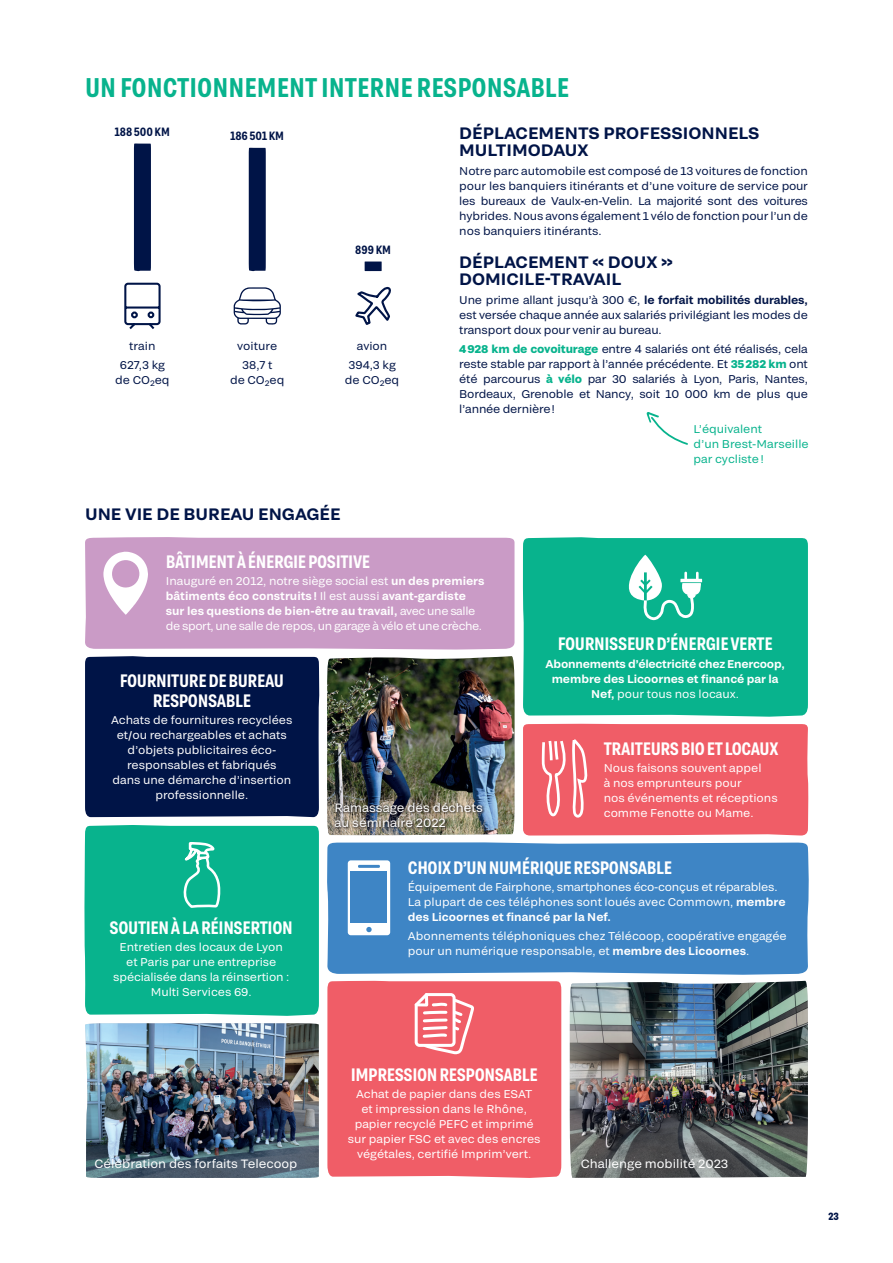
<style>
.page{position:relative;width:893px;height:1263px;background:#fff}
.page>*{position:absolute;margin:0;border:0;box-sizing:border-box;transform-origin:0 0}
.Intertitre_Vert{font:600 27px "Grtsk Zetta";color:#08b38d}
.txt_courant{font:600 18px/19.5px "Grtsk Zetta";letter-spacing:-.02em;color:#fff;text-align:center}
.Titre_Niv3{font:600 16.5px/16.5px "Grtsk Peta";color:#001447}
.Légende_photo{font:12px/15px "Grtsk Peta";color:#fff}
.txt_courant-2{font:600 12px "Grtsk Zetta";color:#001447}
.Texte_courant{font:11.25px/15px "Grtsk Peta";letter-spacing:-.015em;color:#001447;text-align:justify}
.txt_courant-3{font:11.25px/15px "Grtsk Peta";color:#fff;text-align:center}
.txt_courant-4{font:11.25px/15px "Grtsk Peta";letter-spacing:-.035em;color:#fff}
.txt_courant-5{font:11.25px/15px "Grtsk Peta";letter-spacing:-.02em;color:#fff}
.txt_courant-6{font:600 11.25px/15px "Grtsk Peta";letter-spacing:-.02em;color:#fff;text-align:center}
.txt_courant-7{font:11.25px/15px "Grtsk Peta";color:#001447;text-align:center}
.Texte_courant-2{font:11.25px/15px "Grtsk Peta";color:#08b38d}
.t1{font:700 10.5px "Grtsk Zetta";color:#001447}
.s1{font-weight:600}
.s2{font-weight:700;color:#08b38d}
.s3{font-weight:400}
</style>
<div class="page">
<svg style="left:647px;top:412px;width:41px;height:33px"></svg>
<svg style="left:134px;top:143px;width:17px;height:128px;background:#021648"></svg>
<svg style="left:124px;top:282px;width:37px;height:48px"></svg>
<svg style="left:365px;top:261px;width:17px;height:10px"></svg>
<svg style="left:355px;top:286px;width:36px;height:39px"></svg>
<div style="left:249px;top:148px;width:17px;height:123px;background:#001447"></div>
<svg style="left:234px;top:287px;width:47px;height:38px"></svg>
<div style="left:85px;top:537px;width:429px;height:112px;background:#ca9bc6"></div>
<svg style="left:103px;top:551px;width:45px;height:64px"></svg>
<div style="left:523px;top:537px;width:285px;height:180px;background:#08b38d"></div>
<svg style="left:613px;top:555px;width:89px;height:68px"></svg>
<div style="left:327px;top:842px;width:482px;height:133px;background:#3e85c5"></div>
<div style="left:348px;top:860px;width:42px;height:75px;background:#fff;border-radius:3px"></div>
<div style="left:351px;top:871px;width:36px;height:52px;background:#3e85c5"></div>
<hr style="left:358px;top:865px;width:22px;height:3px;background:#3e85c5">
<svg style="left:366px;top:927px;width:6px;height:5px"></svg>
<div style="left:523px;top:724px;width:286px;height:111px;background:#f05d67"></div>
<div style="left:327px;top:981px;width:234px;height:197px;background:#f05d67"></div>
<svg style="left:413px;top:991px;width:64px;height:65px"></svg>
<svg style="left:84px;top:656px;width:236px;height:360px;background:#107073"></svg>
<img style="left:327px;top:656px;width:187px;height:179px">
<img style="left:570px;top:981px;width:238px;height:197px">
<img style="left:85px;top:1023px;width:234px;height:155px">
<img style="left:334px;top:801px;width:151px;height:29px">
<p class="Intertitre_Vert" style="left:85px;top:71px;width:486px">UN FONCTIONNEMENT INTERNE RESPONSABLE</p>
<p class="txt_courant-2" style="left:115px;top:124px;width:57px">188500 KM</p>
<p class="txt_courant-7" style="left:129px;top:338px;width:28px">train</p>
<p class="txt_courant-7" style="left:115px;top:357px;width:56px">627,3 kg de CO<sub>2</sub>eq</p>
<p class="txt_courant-2" style="left:230px;top:129px;width:55px">186501 KM</p>
<p class="Titre_Niv3" style="left:459px;top:124px;width:302px">DÉPLACEMENTS PROFESSIONNELS<br>MULTIMODAUX</p>
<p class="Texte_courant" style="left:459px;top:163px;width:350px">Notre parc automobile est composé de 13 voitures de fonction pour les banquiers itinérants et d’une voiture de service pour les bureaux de Vaulx-en-Velin. La majorité sont des voitures hybrides. Nous avons également 1 vélo de fonction pour l’un de nos banquiers itinérants.</p>
<p class="Titre_Niv3" style="left:459px;top:254px;width:215px">DÉPLACEMENT « DOUX »<br>DOMICILE-TRAVAIL</p>
<p class="Texte_courant" style="left:459px;top:292px;width:350px">Une prime allant jusqu’à 300 €, <span class="s1">le forfait mobilités durables, </span>est versée chaque année aux salariés privilégiant les modes de transport doux pour venir au bureau.</p>
<p class="Texte_courant" style="left:459px;top:342px;width:350px"><span class="s2">4928 km de covoiturage</span> entre 4 salariés ont été réalisés, cela reste stable par rapport à l’année précédente. Et <span class="s2">35282 km</span> ont été parcourus <span class="s2">à vélo</span> par 30 salariés à Lyon, Paris, Nantes, Bordeaux, Grenoble et Nancy, soit 10 000 km de plus que l’année dernière!</p>
<p class="txt_courant-2" style="left:355px;top:242px;width:37px">899 KM</p>
<p class="txt_courant-7" style="left:237px;top:338px;width:41px">voiture</p>
<p class="txt_courant-7" style="left:230px;top:357px;width:56px">38,7 t<br>de CO<sub>2</sub>eq</p>
<p class="txt_courant-7" style="left:357px;top:338px;width:32px">avion</p>
<p class="txt_courant-7" style="left:345px;top:357px;width:56px">394,3 kg de CO<sub>2</sub>eq</p>
<p class="Texte_courant-2" style="left:693px;top:421px;width:117px">L’équivalent<br>d’un Brest-Marseille par cycliste!</p>
<p class="Titre_Niv3" style="left:85px;top:506px;width:257px">UNE VIE DE BUREAU ENGAGÉE</p>
<p class="txt_courant" style="left:166px;top:551px;width:206px">BÂTIMENT À ÉNERGIE POSITIVE</p>
<p class="txt_courant-4" style="left:166px;top:573px;width:320px">Inauguré en 2012, notre siège social est <span class="s1">un des premiers bâtiments éco construits!</span> Il est aussi <span class="s1">avant-gardiste sur les questions de bien-être au travail,</span> avec une salle de sport, une salle de repos, un garage à vélo et une crèche.</p>
<p class="txt_courant" style="left:120px;top:671px;width:166px">FOURNITURE DE BUREAU<br>RESPONSABLE</p>
<p class="txt_courant-3" style="left:111px;top:712px;width:183px">Achats de fournitures recyclées et/ou rechargeables et achats d’objets publicitaires éco&shy;responsables et fabriqués<br>dans une démarche d’insertion professionnelle.</p>
<p class="Légende_photo" style="left:334px;top:800px;width:150px">Ramassage des déchets au sé minaire 2022</p>
<p class="txt_courant" style="left:558px;top:634px;width:216px">FOURNISSEUR D’ÉNERGIE VERTE</p>
<p class="txt_courant-6" style="left:546px;top:656px;width:241px">Abonnements d’électricité chez Enercoop, membre des Licoornes et financé par la<br>Nef, <span class="s3">pour tous nos locaux.</span></p>
<p class="txt_courant" style="left:604px;top:738px;width:176px">TRAITEURS BIO ET LOCAUX</p>
<p class="txt_courant-3" style="left:604px;top:760px;width:175px;text-align:left">Nous faisons souvent appel<br>à nos emprunteurs pour<br>nos événements et réceptions comme Fenotte ou Mame.</p>
<p class="txt_courant" style="left:110px;top:917px;width:185px">SOUTIEN À LA RÉINSERTION</p>
<p class="txt_courant-3" style="left:113px;top:939px;width:178px">Entretien des locaux de Lyon et Paris par une entreprise spécialisée dans la réinsertion :<br>Multi Services 69.</p>
<p class="txt_courant" style="left:408px;top:857px;width:265px">CHOIX D’UN NUMÉRIQUE RESPONSABLE</p>
<p class="txt_courant-5" style="left:408px;top:879px;width:379px">Équipement de Fairphone, smartphones éco-conçus et réparables.<br>La plupart de ces téléphones sont loués avec Commown, <span class="s1">membre des Licoornes et financé par la Nef.</span></p>
<p class="txt_courant-3" style="left:408px;top:928px;width:380px;text-align:left">Abonnements téléphoniques chez Télécoop, coopérative engagée pour un numérique responsable, et <span class="s1">membre des Licoornes</span>.</p>
<p class="txt_courant" style="left:351px;top:1065px;width:189px">IMPRESSION RESPONSABLE</p>
<p class="txt_courant-3" style="left:348px;top:1086px;width:194px">Achat de papier dans des ESAT<br>et impression dans le Rhône, papier recyclé PEFC et imprimé sur papier FSC et avec des encres végétales, certifié Imprim’vert.</p>
<p class="Légende_photo" style="left:95px;top:1156px;width:204px">Cé lé bration des forfaits Telecoop</p>
<p class="Légende_photo" style="left:581px;top:1156px;width:149px">Challenge mobilité 2023</p>
<p class="t1" style="left:828px;top:1210px;width:12px">23</p>
</div>
